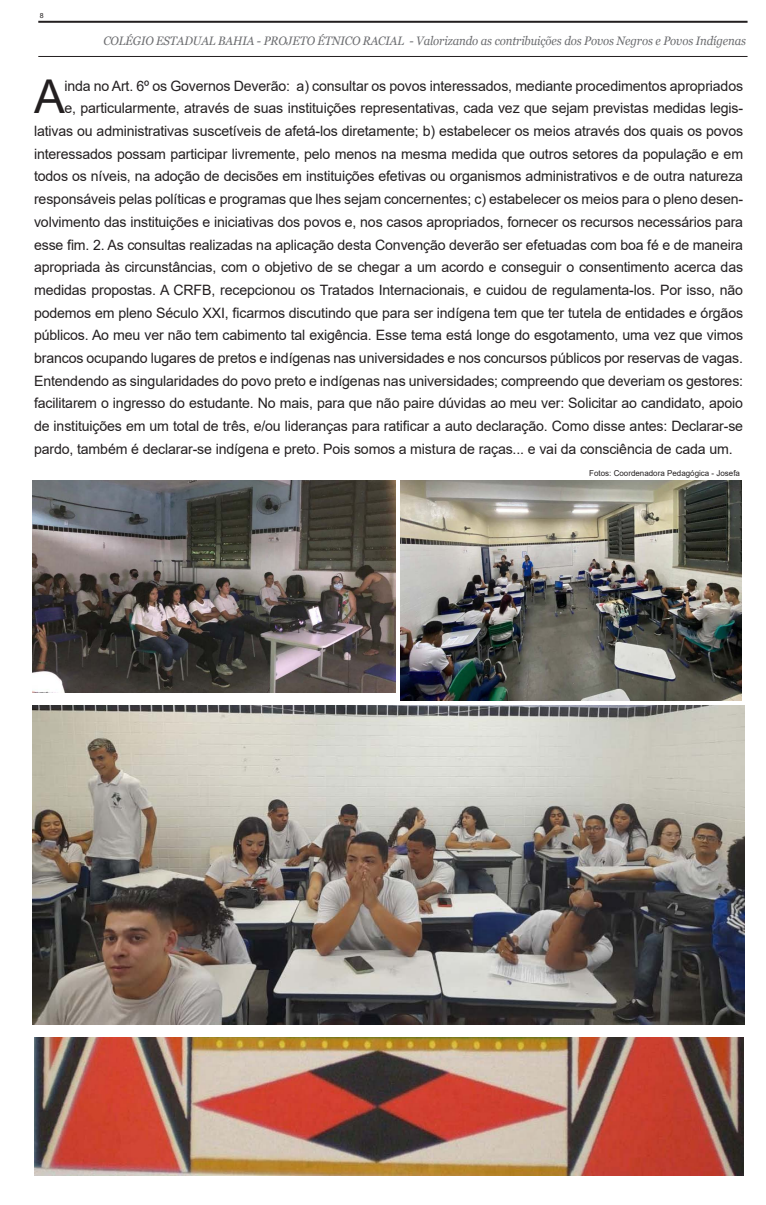
<style>
.page{position:relative;width:766px;height:1205px;background:#fff}
.page>*{position:absolute;margin:0;border:0;box-sizing:border-box;transform-origin:0 0}
._1st_Paragraph{font:46.6px "Arial";color:#231f20}
._1st_Paragraph-2{font:14.3px "Arial";letter-spacing:-.01em;color:#231f20}
.t1{font:italic 12.2px "Georgia";letter-spacing:-.01em;color:#6c6d70;scale:.93 1}
.BT_____Main{font:8.2px "Arial";color:#231f20}
.t2{font:7px "Arial";color:#231f20}
</style>
<div class="page">
<hr style="left:38px;top:21px;width:709px;height:2px;background:#231f20">
<hr style="left:38px;top:56px;width:709px;height:1px;background:#231f20">
<img style="left:34px;top:1037px;width:709px;height:138px">
<img style="left:33px;top:706px;width:711px;height:318px">
<img style="left:33px;top:480px;width:362px;height:212px">
<img style="left:401px;top:480px;width:340px;height:220px">
<p class="t2" style="left:40px;top:11px;width:5px">8</p>
<p class="t1" style="left:103px;top:33px;width:692px">COLÉGIO ESTADUAL BAHIA - PROJETO ÉTNICO RACIAL - Valorizando as contribuições dos Povos Negros e Povos Indígenas</p>
<p class="_1st_Paragraph" style="left:34px;top:65px;width:32px">A</p>
<p class="_1st_Paragraph-2" style="left:64px;top:76px;width:680px">inda no Art. 6º os Governos Deverão: a) consultar os povos interessados, mediante procedimentos apropriados</p>
<p class="_1st_Paragraph-2" style="left:64px;top:99px;width:680px">e, particularmente, através de suas instituições representativas, cada vez que sejam previstas medidas legis-</p>
<p class="_1st_Paragraph-2" style="left:34px;top:121px;width:710px">lativas ou administrativas suscetíveis de afetá-los diretamente; b) estabelecer os meios através dos quais os povos</p>
<p class="_1st_Paragraph-2" style="left:34px;top:144px;width:710px">interessados possam participar livremente, pelo menos na mesma medida que outros setores da população e em</p>
<p class="_1st_Paragraph-2" style="left:34px;top:167px;width:710px">todos os níveis, na adoção de decisões em instituições efetivas ou organismos administrativos e de outra natureza</p>
<p class="_1st_Paragraph-2" style="left:34px;top:189px;width:710px">responsáveis pelas políticas e programas que lhes sejam concernentes; c) estabelecer os meios para o pleno desen-</p>
<p class="_1st_Paragraph-2" style="left:34px;top:212px;width:710px">volvimento das instituições e iniciativas dos povos e, nos casos apropriados, fornecer os recursos necessários para</p>
<p class="_1st_Paragraph-2" style="left:34px;top:235px;width:710px">esse fim. 2. As consultas realizadas na aplicação desta Convenção deverão ser efetuadas com boa fé e de maneira</p>
<p class="_1st_Paragraph-2" style="left:34px;top:257px;width:710px">apropriada às circunstâncias, com o objetivo de se chegar a um acordo e conseguir o consentimento acerca das</p>
<p class="_1st_Paragraph-2" style="left:34px;top:280px;width:710px">medidas propostas. A CRFB, recepcionou os Tratados Internacionais, e cuidou de regulamenta-los. Por isso, não</p>
<p class="_1st_Paragraph-2" style="left:34px;top:303px;width:710px">podemos em pleno Século XXI, ficarmos discutindo que para ser indígena tem que ter tutela de entidades e órgãos</p>
<p class="_1st_Paragraph-2" style="left:34px;top:325px;width:710px">públicos. Ao meu ver não tem cabimento tal exigência. Esse tema está longe do esgotamento, uma vez que vimos</p>
<p class="_1st_Paragraph-2" style="left:34px;top:348px;width:710px">brancos ocupando lugares de pretos e indígenas nas universidades e nos concursos públicos por reservas de vagas.</p>
<p class="_1st_Paragraph-2" style="left:34px;top:371px;width:710px">Entendendo as singularidades do povo preto e indígenas nas universidades; compreendo que deveriam os gestores:</p>
<p class="_1st_Paragraph-2" style="left:34px;top:393px;width:710px">facilitarem o ingresso do estudante. No mais, para que não paire dúvidas ao meu ver: Solicitar ao candidato, apoio</p>
<p class="_1st_Paragraph-2" style="left:34px;top:416px;width:710px">de instituições em um total de três, e/ou lideranças para ratificar a auto declaração. Como disse antes: Declarar-se</p>
<p class="_1st_Paragraph-2" style="left:34px;top:439px;width:700px">pardo, também é declarar-se indígena e preto. Pois somos a mistura de raças... e vai da consciência de cada um.</p>
<p class="BT_____Main" style="left:589px;top:468px;width:152px">Fotos: Coordenadora Pedagógica - Josefa</p>
</div>
